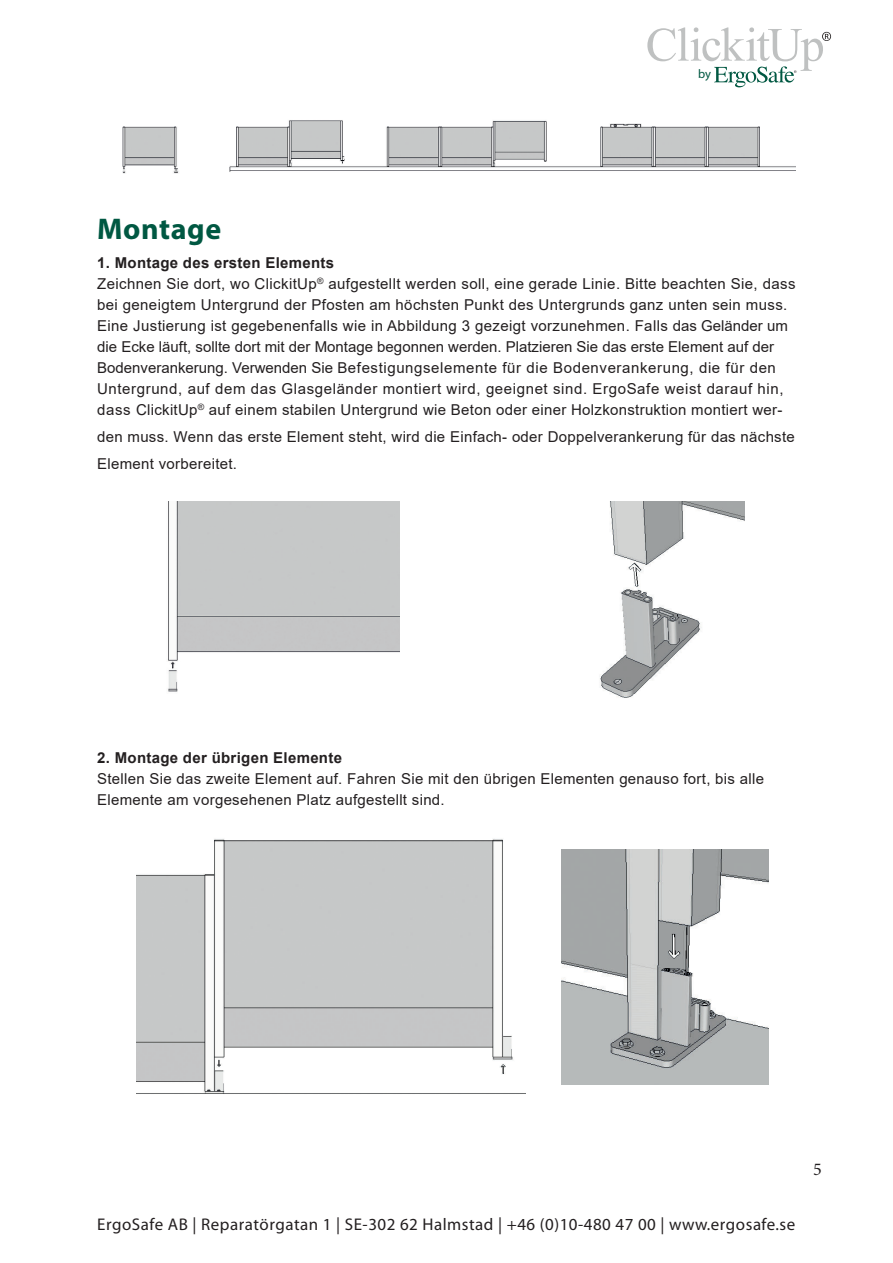
<style>
.page{position:relative;width:893px;height:1263px;background:#fff}
.page>*{position:absolute;margin:0;border:0;box-sizing:border-box;transform-origin:0 0}
.t1{font:700 30px "Myriad Pro";letter-spacing:.02em;color:#005842}
.t2{font:18px "Minion Pro";color:#231f20}
.t3{font:16.95px "Myriad";letter-spacing:.03em;color:#231f20}
.t4{font:15px/21px "Arial";letter-spacing:.02em;color:#231f20}
.t5{font:700 15px "Arial";letter-spacing:.02em;color:#231f20}
.t6{font:12.6px "Myriad Pro";color:#005842}
.s1{font-weight:700}
</style>
<div class="page">
<svg style="left:647px;top:27px;width:184px;height:60px"></svg>
<img style="left:122px;top:120px;width:674px;height:54px">
<img style="left:168px;top:502px;width:232px;height:190px">
<img style="left:600px;top:502px;width:145px;height:196px">
<img style="left:136px;top:839px;width:390px;height:255px">
<img style="left:561px;top:850px;width:208px;height:234px">
<p class="t6" style="left:698px;top:66px;width:14px">by</p>
<h1 class="t1" style="left:97px;top:210px;width:126px">Montage</h1>
<p class="t4" style="left:97px;top:252px;width:700px"><span class="s1">1. Montage des ersten Elements<br></span>Zeichnen Sie dort, wo ClickitUp<sup>®</sup> aufgestellt werden soll, eine gerade Linie. Bitte beachten Sie, dass bei geneigtem Untergrund der Pfosten am höchsten Punkt des Untergrunds ganz unten sein muss.<br>Eine Justierung ist gegebenenfalls wie in Abbildung 3 gezeigt vorzunehmen. Falls das Geländer um die Ecke läuft, sollte dort mit der Montage begonnen werden. Platzieren Sie das erste Element auf der Bodenverankerung. Verwenden Sie Befestigungselemente für die Bodenverankerung, die für den Untergrund, auf dem das Glasgeländer montiert wird, geeignet sind. ErgoSafe weist darauf hin, dass ClickitUp<sup>®</sup> auf einem stabilen Untergrund wie Beton oder einer Holzkonstruktion montiert wer-</p>
<p class="t4" style="left:97px;top:423px;width:699px;line-height:27px">den muss. Wenn das erste Element steht, wird die Einfach- oder Doppelverankerung für das nächste<br>Element vorbereitet.</p>
<p class="t5" style="left:97px;top:747px;width:246px">2. Montage der übrigen Elemente</p>
<p class="t4" style="left:97px;top:768px;width:668px">Stellen Sie das zweite Element auf. Fahren Sie mit den übrigen Elementen genauso fort, bis alle<br>Elemente am vorgesehenen Platz aufgestellt sind.</p>
<p class="t3" style="left:97px;top:1216px;width:700px">ErgoSafe AB | Reparatörgatan 1 | SE-302 62 Halmstad | +46 (0)10-480 47 00 | www.ergosafe.se</p>
<p class="t2" style="left:813px;top:1157px;width:10px">5</p>
</div>
